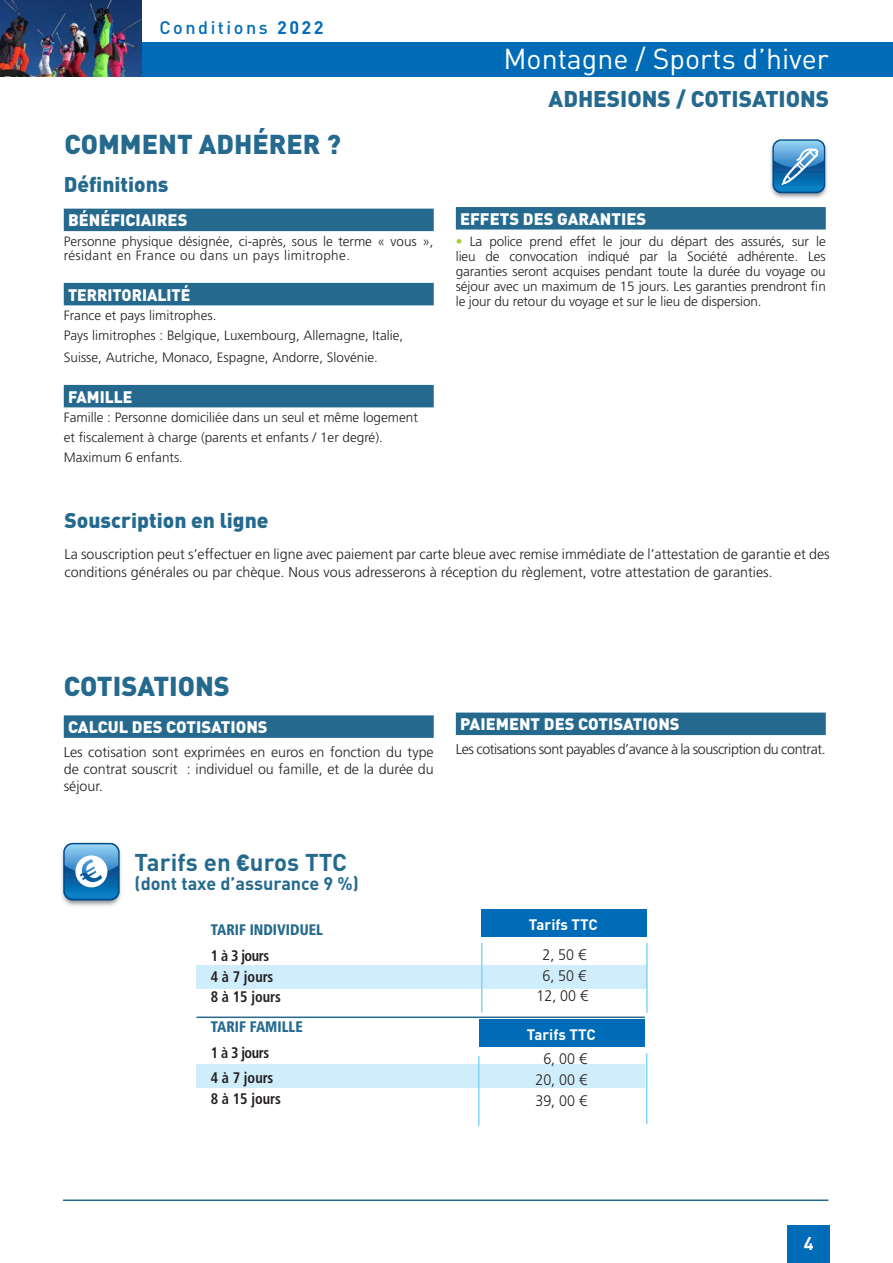
<style>
.page{position:relative;width:893px;height:1263px;background:#fff}
.page>*{position:absolute;margin:0;border:0;box-sizing:border-box;transform-origin:0 0}
.t1{font:28.5px "DIN";color:#fff}
.Titre0{font:900 27px "DIN";color:#256a8e}
.Titre0-2{font:700 24px "DIN";letter-spacing:.005em;color:#256a8e}
.t2{font:900 22.5px "DIN";color:#256a8e}
.Titre0-3{font:900 21px "DIN";color:#256a8e}
.t3{font:700 18.15px "DIN";color:#fff}
.Titre0-4{font:700 18px "DIN";color:#256a8e}
.t4{font:500 18px "DIN";letter-spacing:.14em;color:#006cb7}
.Titre1{font:900 16.5px "DIN";color:#fff}
.Titre1-2{font:900 16.5px "DIN";color:#fff;scale:.96 1}
.Texte1{font:700 condensed 15.3px "Frutiger LT Std";color:#231f20;scale:.93 1}
.Texte1-2{font:300 15.3px "Frutiger LT Std";color:#231f20;scale:.93 1}
.Texte1-3{font:900 condensed 15.3px "Frutiger LT Std";color:#256a8e;scale:.93 1}
.t5{font:700 15px "DIN";color:#fff}
.Texte1-4{font:300 14.25px/17.2px "Frutiger LT Std";color:#231f20;text-align:justify}
.Texte1-5{font:300 14.25px "Frutiger LT Std";letter-spacing:-.03em;color:#231f20}
.Texte1-6{font:300 13.5px/15px "Frutiger LT Std";color:#231f20}
.s1{font-weight:700}
.s2{color:#a6ce39}
.s3{font-family:"PF Din Text Pro"}
</style>
<div class="page">
<div style="left:481px;top:909px;width:166px;height:28px;background:#006cb7"></div>
<div style="left:196px;top:966px;width:451px;height:23px;background:#cfedfb"></div>
<div style="left:196px;top:1065px;width:449px;height:23px;background:#cfedfb"></div>
<hr style="left:63px;top:1199px;width:765px;height:2px;background:#256a8e">
<hr style="left:196px;top:1016px;width:449px;height:2px;background:#256a8e">
<div style="left:480px;top:1018px;width:165px;height:28px;background:#006cb7"></div>
<hr style="left:481px;top:943px;width:1px;height:70px;background:#85d5f7">
<hr style="left:478px;top:1056px;width:2px;height:70px;background:#85d5f7">
<hr style="left:646px;top:943px;width:2px;height:70px;background:#85d5f7">
<hr style="left:646px;top:1053px;width:1px;height:71px;background:#85d5f7">
<div style="left:64px;top:209px;width:370px;height:22px;background:#256a8e"></div>
<div style="left:64px;top:283px;width:370px;height:22px;background:#256a8e"></div>
<div style="left:64px;top:385px;width:370px;height:22px;background:#256a8e"></div>
<div style="left:456px;top:207px;width:370px;height:23px;background:#256a8e"></div>
<div style="left:64px;top:715px;width:370px;height:23px;background:#256a8e"></div>
<div style="left:456px;top:712px;width:370px;height:23px;background:#256a8e"></div>
<div style="left:0;top:43px;width:893px;height:34px;background:#006cb7"></div>
<div style="left:787px;top:1225px;width:42px;height:38px;background:#006cb7"></div>
<img style="left:770px;top:139px;width:57px;height:59px">
<svg style="left:772px;top:139px;width:53px;height:54px"></svg>
<svg style="left:774px;top:141px;width:50px;height:51px;background:#4994c8"></svg>
<img style="left:61px;top:842px;width:60px;height:64px">
<svg style="left:63px;top:843px;width:57px;height:57px"></svg>
<svg style="left:65px;top:844px;width:53px;height:55px"></svg>
<img style="left:0;top:0;width:141px;height:77px">
<h3 class="t4" style="left:159px;top:16px;width:166px">Conditions <span class="s1">2022</span></h3>
<p class="Titre0" style="left:64px;top:127px;width:278px">COMMENT ADHÉRER ?</p>
<p class="Titre0-3" style="left:64px;top:170px;width:106px">Définitions</p>
<p class="Titre1" style="left:68px;top:209px;width:121px">BÉNÉFICIAIRES</p>
<p class="Texte1-6" style="left:64px;top:235px;width:371px;line-height:13.5px">Personne physique désignée, ci-après, sous le terme « vous », résidant en France ou dans un pays limitrophe.</p>
<p class="Titre1-2" style="left:68px;top:283px;width:129px">TERRITORIALITÉ</p>
<p class="Texte1-6" style="left:64px;top:308px;width:154px">France et pays limitrophes.</p>
<p class="Texte1-6" style="left:64px;top:328px;width:341px">Pays limitrophes : Belgique, Luxembourg, Allemagne, Italie,</p>
<p class="Texte1-6" style="left:64px;top:350px;width:316px">Suisse, Autriche, Monaco, Espagne, Andorre, Slovénie.</p>
<p class="Titre1-2" style="left:68px;top:385px;width:69px">FAMILLE</p>
<p class="Texte1-6" style="left:64px;top:410px;width:356px">Famille : Personne domiciliée dans un seul et même logement</p>
<p class="Texte1-6" style="left:64px;top:430px;width:321px">et fiscalement à charge (parents et enfants / 1er degré).</p>
<p class="Texte1-6" style="left:64px;top:450px;width:121px">Maximum 6 enfants.</p>
<p class="Titre0-3" style="left:64px;top:506px;width:206px">Souscription en ligne</p>
<h1 class="t1" style="left:503px;top:41px;width:327px">Montagne / Sports d’hiver</h1>
<p class="t2" style="left:549px;top:83px;width:282px">ADHESIONS / COTISATIONS</p>
<p class="Titre1" style="left:460px;top:208px;width:188px">EFFETS DES GARANTIES</p>
<p class="Texte1-6" style="left:456px;top:234px;width:371px;text-align:justify"><span class="s2">•</span> La police prend effet le jour du départ des assurés, sur le lieu de convocation indiqué par la Société adhérente. Les garanties seront acquises pendant toute la durée du voyage ou séjour avec un maximum de 15 jours. Les garanties prendront fin le jour du retour du voyage et sur le lieu de dispersion.</p>
<p class="Texte1-4" style="left:64px;top:545px;width:767px;line-height:18px">La souscription peut s’effectuer en ligne avec paiement par carte bleue avec remise immédiate de l’attestation de garantie et des conditions générales ou par chèque. Nous vous adresserons à réception du règlement, votre attestation de garanties.</p>
<p class="Titre0" style="left:64px;top:668px;width:168px">COTISATIONS</p>
<p class="Titre1" style="left:68px;top:716px;width:201px">CALCUL DES COTISATIONS</p>
<p class="Texte1-4" style="left:64px;top:743px;width:371px">Les cotisation sont exprimées en euros en fonction du type de contrat souscrit : individuel ou famille, et de la durée du séjour.</p>
<p class="Titre1" style="left:460px;top:713px;width:221px">PAIEMENT DES COTISATIONS</p>
<p class="Texte1-5" style="left:456px;top:741px;width:371px">Les cotisations sont payables d’avance à la souscription du contrat.</p>
<p class="Titre0-2" style="left:135px;top:847px;width:214px">Tarifs en <span class="s3">€</span>uros TTC</p>
<p class="Titre0-4" style="left:135px;top:871px;width:226px">(dont taxe d’assurance 9 %)</p>
<p class="Texte1-3" style="left:211px;top:921px;width:122px">TARIF INDIVIDUEL</p>
<p class="Texte1" style="left:211px;top:946px;width:64px">1 à 3 jours</p>
<p class="Texte1" style="left:211px;top:967px;width:69px">4 à 7 jours</p>
<p class="Texte1" style="left:211px;top:988px;width:77px">8 à 15 jours</p>
<p class="Texte1-3" style="left:211px;top:1018px;width:100px">TARIF FAMILLE</p>
<p class="Texte1" style="left:211px;top:1043px;width:64px">1 à 3 jours</p>
<p class="Texte1" style="left:211px;top:1069px;width:69px">4 à 7 jours</p>
<p class="Texte1" style="left:211px;top:1090px;width:77px">8 à 15 jours</p>
<p class="t5" style="left:529px;top:915px;width:70px">Tarifs TTC</p>
<p class="Texte1-2" style="left:542px;top:946px;width:48px">2, 50 €</p>
<p class="Texte1-2" style="left:542px;top:967px;width:48px">6, 50 €</p>
<p class="Texte1-2" style="left:536px;top:987px;width:57px">12, 00 €</p>
<p class="t5" style="left:527px;top:1024px;width:70px">Tarifs TTC</p>
<p class="Texte1-2" style="left:543px;top:1050px;width:48px">6, 00 €</p>
<p class="Texte1-2" style="left:535px;top:1071px;width:57px">20, 00 €</p>
<p class="Texte1-2" style="left:535px;top:1092px;width:57px">39, 00 €</p>
<h3 class="t3" style="left:804px;top:1231px;width:11px">4</h3>
</div>
